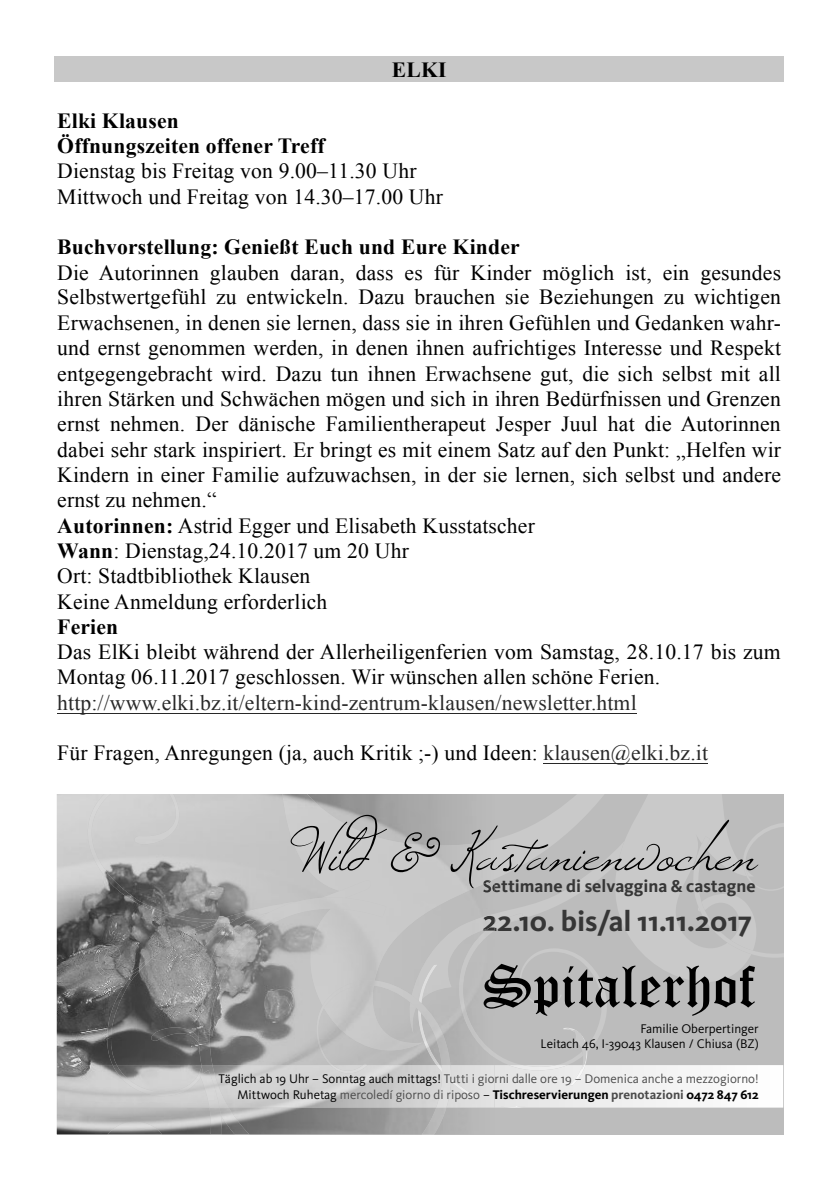
<style>
.page{position:relative;width:840px;height:1191px;background:#fff}
.page>*{position:absolute;margin:0;border:0;box-sizing:border-box;transform-origin:0 0}
.t1{font:69px "Windsong";color:#000}
.t2{font:60px "Old English Text";color:#000}
.t3{font:700 29.4px "Kievit";color:#363636}
.t4{font:21.6px/25.2px "Times New Roman";letter-spacing:.01em;color:#000}
.t5{font:700 21.6px/25px "Times New Roman";letter-spacing:.01em;color:#000}
.t6{font:21.6px "Times New Roman";letter-spacing:.01em;color:#282828}
.t7{font:700 17.8px "Kievit";color:#363636}
.t8{font:13px/15.6px "Kievit";color:#4b4b4b;text-align:right}
.t9{font:13px/15.6px "Kievit";color:#000;text-align:right}
.s1{font-weight:700}
.s2{color:#282828}
.s3{color:#000}
.s4{font-weight:700;color:#000}
</style>
<div class="page">
<div style="left:54px;top:57px;width:729px;height:25px;background:#c8c8c8"></div>
<hr style="left:57px;top:712px;width:579px;height:1px;background:#282828">
<hr style="left:543px;top:763px;width:164px;height:1px;background:#282828">
<div style="left:57px;top:794px;width:725px;height:340px;background:#bcbcbc"></div>
<img style="left:57px;top:794px;width:50px;height:340px">
<img style="left:371px;top:794px;width:46px;height:103px">
<img style="left:77px;top:794px;width:294px;height:129px">
<img style="left:105px;top:901px;width:92px;height:164px">
<img style="left:193px;top:904px;width:4px;height:76px">
<img style="left:93px;top:944px;width:47px;height:35px">
<img style="left:197px;top:897px;width:220px;height:168px">
<img style="left:446px;top:1107px;width:48px;height:27px">
<img style="left:222px;top:1107px;width:224px;height:27px">
<img style="left:107px;top:1107px;width:115px;height:27px">
<svg style="left:417px;top:794px;width:365px;height:313px"></svg>
<img style="left:58px;top:1065px;width:141px;height:42px">
<img style="left:113px;top:1065px;width:88px;height:31px">
<img style="left:201px;top:1065px;width:250px;height:42px">
<img style="left:199px;top:1070px;width:20px;height:37px">
<p class="t5" style="left:391px;top:57px;width:56px">ELKI</p>
<p class="t5" style="left:57px;top:107px;width:269px">Elki Klausen<br>Öffnungszeiten offener Treff</p>
<p class="t4" style="left:57px;top:158px;width:387px">Dienstag bis Freitag von 9.00–11.30 Uhr<br>Mittwoch und Freitag von 14.30–17.00 Uhr</p>
<p class="t5" style="left:57px;top:234px;width:463px">Buchvorstellung: Genießt Euch und Eure Kinder</p>
<p class="t4" style="left:57px;top:259px;width:725px">Die Autorinnen glauben daran, dass es für Kinder möglich ist, ein gesundes Selbstwertgefühl zu entwickeln. Dazu brauchen sie Beziehungen zu wichtigen Erwachsenen, in denen sie lernen, dass sie in ihren Gefühlen und Gedanken wahr&shy;und ernst genommen werden, in denen ihnen aufrichtiges Interesse und Respekt entgegengebracht wird. Dazu tun ihnen Erwachsene gut, die sich selbst mit all ihren Stärken und Schwächen mögen und sich in ihren Bedürfnissen und Grenzen ernst nehmen. Der dänische Familientherapeut Jesper Juul hat die Autorinnen dabei sehr stark inspiriert. Er bringt es mit einem Satz auf den Punkt: „Helfen wir Kindern in einer Familie aufzuwachsen, in der sie lernen, sich selbst und andere ernst zu nehmen.“<br><span class="s1">Autorinnen:</span> Astrid Egger und Elisabeth Kusstatscher<br><span class="s1">Wann</span>: Dienstag,24.10.2017 um 20 Uhr<br>Ort: Stadtbibliothek Klausen<br>Keine Anmeldung erforderlich</p>
<p class="t5" style="left:57px;top:613px;width:62px">Ferien</p>
<p class="t4" style="left:57px;top:638px;width:724px">Das ElKi bleibt während der Allerheiligenferien vom Samstag, 28.10.17 bis zum<br>Montag 06.11.2017 geschlossen. Wir wünschen allen schöne Ferien.</p>
<p class="t6" style="left:57px;top:688px;width:580px">http://www.elki.bz.it/eltern-kind-zentrum-klausen/newsletter.html</p>
<p class="t4" style="left:57px;top:740px;width:652px">Für Fragen, Anregungen (ja, auch Kritik ;-) und Ideen: <span class="s2">klausen@elki.bz.it</span></p>
<h1 class="t1" style="left:291px;top:805px;width:465px">Wild &amp; Kastanienwochen</h1>
<p class="t7" style="left:482px;top:876px;width:274px">Settimane di selvaggina &amp; castagne</p>
<h3 class="t3" style="left:482px;top:903px;width:271px">22.10. bis/al 11.11.2017</h3>
<h2 class="t2" style="left:482px;top:947px;width:274px">Spitalerhof</h2>
<p class="t9" style="left:540px;top:1020px;width:219px">Familie Oberpertinger<br>Leitach 46, I-39043 Klausen / Chiusa (BZ)</p>
<p class="t8" style="left:218px;top:1071px;width:541px"><span class="s3">Täglich ab 19 Uhr – Sonntag auch mittags!</span> Tutti i giorni dalle ore 19 – Domenica anche a mezzogiorno!<br><span class="s3">Mittwoch Ruhetag</span> mercoledí giorno di riposo <span class="s3">–</span> <span class="s4">Tischreservierungen</span> <span class="s1">prenotazioni</span> <span class="s4">0472 847 612</span></p>
</div>
